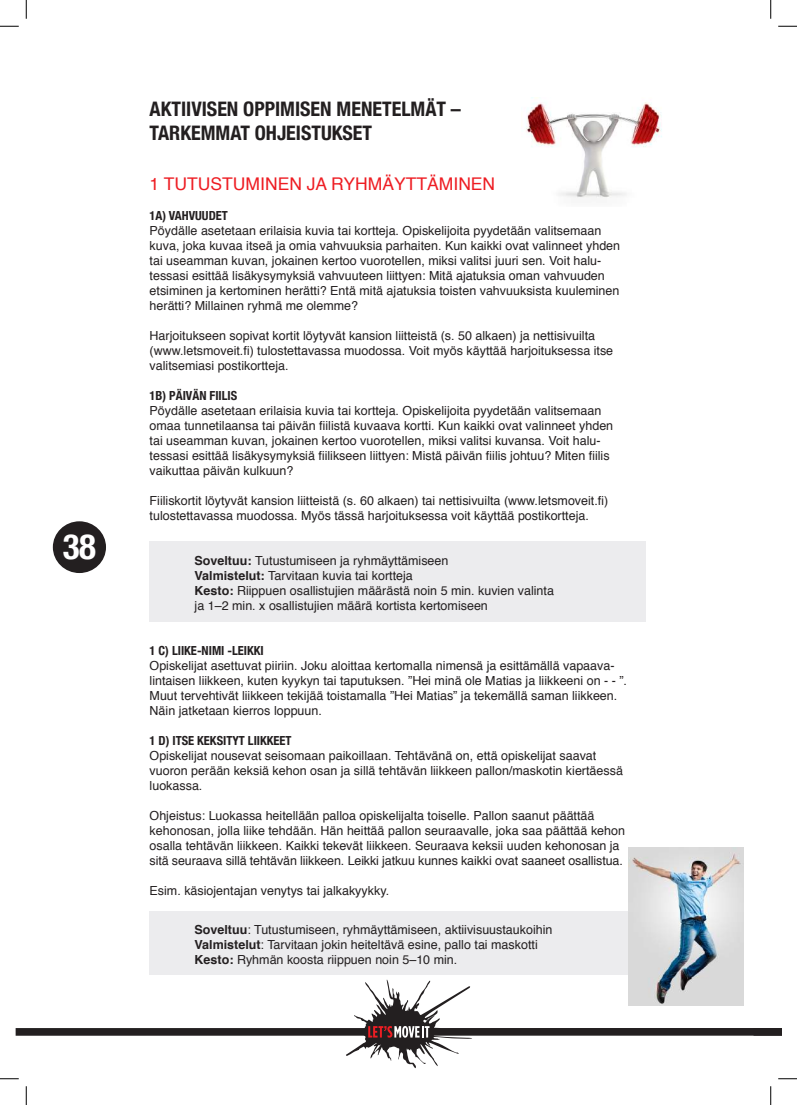
<style>
.page{position:relative;width:797px;height:1105px;background:#fff}
.page>*{position:absolute;margin:0;border:0;box-sizing:border-box;transform-origin:0 0}
.t1{font:700 condensed 35px "Helvetica Neue";color:#fff}
.t2{font:700 condensed 20px/24px "Helvetica Neue";color:#231f20}
.t3{font:17.5px "Helvetica";color:#ee1d23}
.t4{font:12.5px/15px "Helvetica";color:#231f20}
.t5{font:700 condensed 12.5px "Helvetica Neue";color:#231f20}
.s1{font-weight:700}
</style>
<div class="page">
<div style="left:53px;top:521px;width:53px;height:52px;background:#231f20;border-radius:50%"></div>
<svg style="left:16px;top:979px;width:737px;height:90px"></svg>
<svg style="left:368px;top:1026px;width:61px;height:12px"></svg>
<svg style="left:753px;top:1028px;width:28px;height:8px"></svg>
<div style="left:149px;top:911px;width:496px;height:64px;background:#ececee"></div>
<div style="left:150px;top:542px;width:496px;height:80px;background:#ececee"></div>
<img style="left:629px;top:847px;width:114px;height:158px">
<img style="left:526px;top:97px;width:136px;height:101px">
<svg style="left:0;top:25px;width:19px;height:2px"></svg>
<svg style="left:778px;top:25px;width:19px;height:2px"></svg>
<svg style="left:0;top:1078px;width:19px;height:1px"></svg>
<svg style="left:778px;top:1078px;width:19px;height:1px"></svg>
<svg style="left:25px;top:0;width:2px;height:19px"></svg>
<svg style="left:25px;top:1086px;width:2px;height:19px"></svg>
<svg style="left:770px;top:0;width:1px;height:19px"></svg>
<svg style="left:770px;top:1086px;width:1px;height:19px"></svg>
<h1 class="t1" style="left:63px;top:518px;width:35px">38</h1>
<h2 class="t2" style="left:150px;top:96px;width:313px">AKTIIVISEN OPPIMISEN MENETELMÄT –<br>TARKEMMAT OHJEISTUKSET</h2>
<h3 class="t3" style="left:150px;top:170px;width:347px">1 TUTUSTUMINEN JA RYHMÄYTTÄMINEN</h3>
<p class="t5" style="left:150px;top:205px;width:80px">1A) VAHVUUDET</p>
<p class="t4" style="left:150px;top:223px;width:472px">Pöydälle asetetaan erilaisia kuvia tai kortteja. Opiskelijoita pyydetään valitsemaan kuva, joka kuvaa itseä ja omia vahvuuksia parhaiten. Kun kaikki ovat valinneet yhden tai useamman kuvan, jokainen kertoo vuorotellen, miksi valitsi juuri sen. Voit halu&shy;tessasi esittää lisäkysymyksiä vahvuuteen liittyen: Mitä ajatuksia oman vahvuuden etsiminen ja kertominen herätti? Entä mitä ajatuksia toisten vahvuuksista kuuleminen herätti? Millainen ryhmä me olemme?</p>
<p class="t4" style="left:150px;top:328px;width:465px">Harjoitukseen sopivat kortit löytyvät kansion liitteistä (s. 50 alkaen) ja nettisivuilta (www.letsmoveit.fi) tulostettavassa muodossa. Voit myös käyttää harjoituksessa itse valitsemiasi postikortteja.</p>
<p class="t5" style="left:150px;top:385px;width:89px">1B) PÄIVÄN FIILIS</p>
<p class="t4" style="left:150px;top:403px;width:465px">Pöydälle asetetaan erilaisia kuvia tai kortteja. Opiskelijoita pyydetään valitsemaan omaa tunnetilaansa tai päivän fiilistä kuvaava kortti. Kun kaikki ovat valinneet yhden tai useamman kuvan, jokainen kertoo vuorotellen, miksi valitsi kuvansa. Voit halu&shy;tessasi esittää lisäkysymyksiä fiilikseen liittyen: Mistä päivän fiilis johtuu? Miten fiilis vaikuttaa päivän kulkuun?</p>
<p class="t4" style="left:150px;top:493px;width:460px">Fiiliskortit löytyvät kansion liitteistä (s. 60 alkaen) tai nettisivuilta (www.letsmoveit.fi) tulostettavassa muodossa. Myös tässä harjoituksessa voit käyttää postikortteja.</p>
<p class="t4" style="left:195px;top:553px;width:361px"><span class="s1">Soveltuu:</span> Tutustumiseen ja ryhmäyttämiseen<br><span class="s1">Valmistelut:</span> Tarvitaan kuvia tai kortteja<br><span class="s1">Kesto:</span> Riippuen osallistujien määrästä noin 5 min. kuvien valinta ja 1–2 min. x osallistujien määrä kortista kertomiseen</p>
<p class="t5" style="left:150px;top:640px;width:116px">1 C) LIIKE-NIMI -LEIKKI</p>
<p class="t4" style="left:150px;top:658px;width:479px">Opiskelijat asettuvat piiriin. Joku aloittaa kertomalla nimensä ja esittämällä vapaava&shy;lintaisen liikkeen, kuten kyykyn tai taputuksen. ”Hei minä ole Matias ja liikkeeni on - - ”.<br>Muut tervehtivät liikkeen tekijää toistamalla ”Hei Matias” ja tekemällä saman liikkeen.<br>Näin jatketaan kierros loppuun.</p>
<p class="t5" style="left:150px;top:730px;width:143px">1 D) ITSE KEKSITYT LIIKKEET</p>
<p class="t4" style="left:150px;top:748px;width:475px">Opiskelijat nousevat seisomaan paikoillaan. Tehtävänä on, että opiskelijat saavat vuoron perään keksiä kehon osan ja sillä tehtävän liikkeen pallon/maskotin kiertäessä luokassa.</p>
<p class="t4" style="left:150px;top:808px;width:477px">Ohjeistus: Luokassa heitellään palloa opiskelijalta toiselle. Pallon saanut päättää kehonosan, jolla liike tehdään. Hän heittää pallon seuraavalle, joka saa päättää kehon osalla tehtävän liikkeen. Kaikki tekevät liikkeen. Seuraava keksii uuden kehonosan ja sitä seuraava sillä tehtävän liikkeen. Leikki jatkuu kunnes kaikki ovat saaneet osallistua.</p>
<p class="t4" style="left:150px;top:883px;width:241px">Esim. käsiojentajan venytys tai jalkakyykky.</p>
<p class="t4" style="left:195px;top:922px;width:359px"><span class="s1">Soveltuu</span>: Tutustumiseen, ryhmäyttämiseen, aktiivisuustaukoihin<br><span class="s1">Valmistelut</span>: Tarvitaan jokin heiteltävä esine, pallo tai maskotti<br><span class="s1">Kesto:</span> Ryhmän koosta riippuen noin 5–10 min.</p>
</div>
